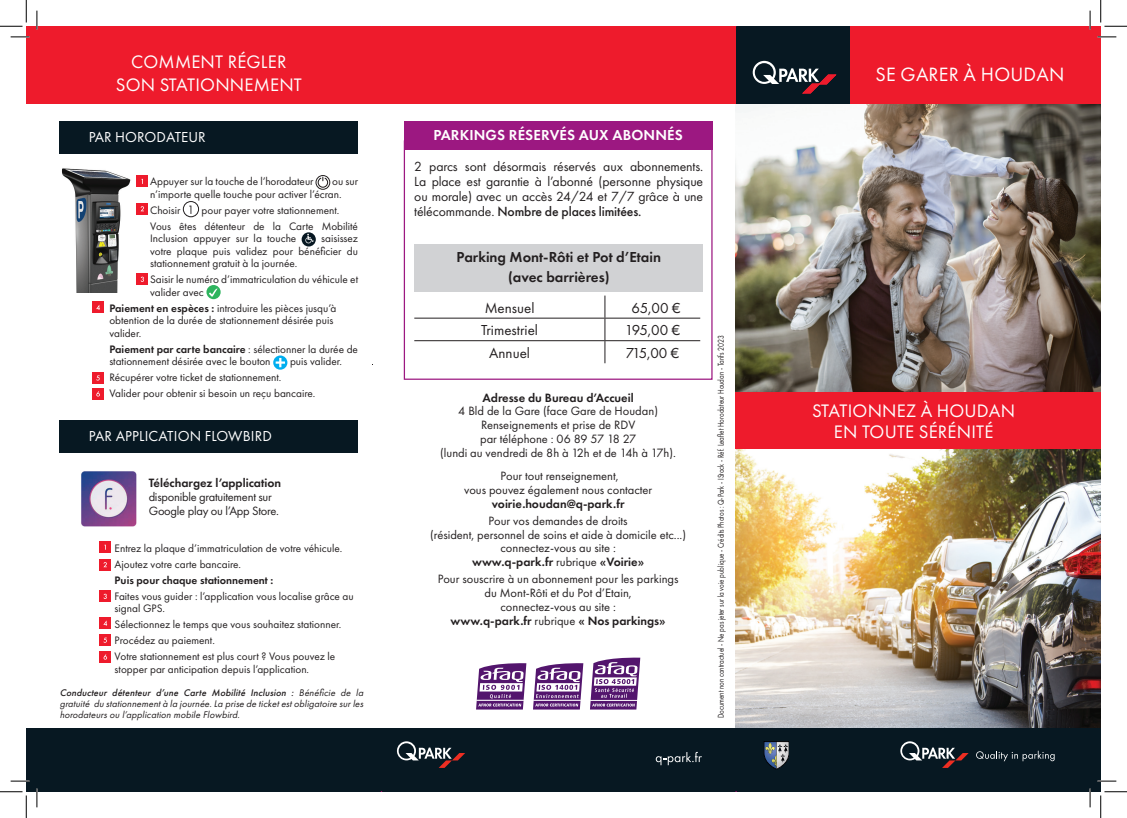
<style>
.page{position:relative;width:1127px;height:818px;background:#fff}
.page>*{position:absolute;margin:0;border:0;box-sizing:border-box;transform-origin:0 0}
.t1{font:20px "Futura PT";letter-spacing:.01em;color:#fff}
.t2{font:18.75px/22.5px "Futura PT";letter-spacing:.01em;color:#fff;text-align:center}
.t3{font:15px "Futura PT";color:#231f20}
.t4{font:600 15px/19.6px "Futura PT";color:#231f20;text-align:center}
.t5{font:15px "Futura PT";letter-spacing:.005em;color:#fff}
.t6{font:600 15px "Futura PT";letter-spacing:.01em;color:#fff}
.t7{font:13.75px/15px "Futura PT";letter-spacing:-.01em;color:#231f20;text-align:justify}
.t8{font:12.5px/13.8px "Futura PT";color:#231f20;text-align:center}
.t9{font:600 12.5px "Futura PT";color:#231f20}
.t10{font:12.5px/13.8px "Futura PT";letter-spacing:-.02em;color:#231f20}
.t11{font:11.25px/12.5px "Futura PT";color:#231f20}
.t12{font:600 11.25px "Futura PT";color:#231f20}
.t13{font:italic 10px/11.2px "Futura PT";color:#231f20;text-align:justify}
.t14{font:8.75px "Futura PT";color:#231f20;scale:.8 1}
.s1{font-weight:600}
.s2{font-weight:500}
</style>
<div class="page">
<img style="left:735px;top:104px;width:365px;height:288px">
<img style="left:735px;top:449px;width:365px;height:279px">
<div style="left:26px;top:728px;width:1074px;height:64px;background:#071822"></div>
<div style="left:849px;top:26px;width:251px;height:78px;background:#ee1b2c"></div>
<div style="left:735px;top:26px;width:114px;height:78px;background:#071822"></div>
<svg style="left:752px;top:61px;width:83px;height:32px"></svg>
<div style="left:26px;top:26px;width:709px;height:78px;background:#ee1b2c"></div>
<div style="left:735px;top:392px;width:365px;height:57px;background:#ee1b2c"></div>
<svg style="left:900px;top:741px;width:68px;height:27px"></svg>
<svg style="left:976px;top:751px;width:78px;height:10px"></svg>
<svg style="left:763px;top:741px;width:25px;height:28px"></svg>
<svg style="left:655px;top:752px;width:46px;height:13px"></svg>
<svg style="left:397px;top:741px;width:68px;height:27px"></svg>
<svg style="left:476px;top:657px;width:165px;height:53px"></svg>
<hr style="left:590px;top:700px;width:47px;height:1px;background:#fff">
<div style="left:403px;top:140px;width:309px;height:240px;border:1px solid #9c1881"></div>
<div style="left:403px;top:122px;width:309px;height:28px;background:#9c1881"></div>
<hr style="left:414px;top:318px;width:190px;height:1px;background:#231f20">
<hr style="left:604px;top:318px;width:96px;height:1px;background:#231f20">
<hr style="left:414px;top:340px;width:190px;height:1px;background:#231f20">
<hr style="left:604px;top:340px;width:96px;height:1px;background:#231f20">
<svg style="left:604px;top:296px;width:1px;height:67px"></svg>
<div style="left:414px;top:244px;width:289px;height:48px;background:#d1d2d4"></div>
<div style="left:60px;top:122px;width:298px;height:32px;background:#071822"></div>
<svg style="left:317px;top:177px;width:11px;height:11px"></svg>
<div style="left:316px;top:175px;width:14px;height:14px;border:1px solid #231f20;border-radius:50%"></div>
<div style="left:183px;top:201px;width:16px;height:16px;border:1px solid #231f20;border-radius:50%"></div>
<svg style="left:301px;top:232px;width:15px;height:14px"></svg>
<svg style="left:305px;top:234px;width:9px;height:9px"></svg>
<svg style="left:206px;top:285px;width:14px;height:14px"></svg>
<svg style="left:273px;top:355px;width:14px;height:15px"></svg>
<svg style="left:275px;top:358px;width:10px;height:9px"></svg>
<img style="left:61px;top:168px;width:70px;height:125px">
<div style="left:92px;top:388px;width:12px;height:12px;background:#ee1b2c"></div>
<svg style="left:96px;top:391px;width:4px;height:5px"></svg>
<div style="left:92px;top:372px;width:12px;height:12px;background:#ee1b2c"></div>
<svg style="left:96px;top:375px;width:4px;height:5px"></svg>
<div style="left:92px;top:301px;width:12px;height:12px;background:#ee1b2c"></div>
<svg style="left:96px;top:305px;width:4px;height:5px"></svg>
<div style="left:136px;top:273px;width:12px;height:12px;background:#ee1b2c"></div>
<svg style="left:141px;top:277px;width:3px;height:5px"></svg>
<div style="left:136px;top:175px;width:12px;height:12px;background:#ee1b2c"></div>
<div style="left:136px;top:203px;width:12px;height:12px;background:#ee1b2c"></div>
<svg style="left:140px;top:206px;width:4px;height:5px"></svg>
<div style="left:60px;top:420px;width:298px;height:32px;background:#071822"></div>
<div style="left:99px;top:634px;width:12px;height:12px;background:#ee1b2c"></div>
<svg style="left:103px;top:638px;width:4px;height:5px"></svg>
<div style="left:99px;top:617px;width:12px;height:12px;background:#ee1b2c"></div>
<svg style="left:103px;top:620px;width:4px;height:6px"></svg>
<div style="left:99px;top:590px;width:12px;height:12px;background:#ee1b2c"></div>
<svg style="left:103px;top:594px;width:4px;height:5px"></svg>
<div style="left:99px;top:541px;width:12px;height:12px;background:#ee1b2c"></div>
<div style="left:99px;top:559px;width:12px;height:11px;background:#ee1b2c"></div>
<svg style="left:103px;top:562px;width:4px;height:5px"></svg>
<img style="left:81px;top:471px;width:56px;height:56px">
<div style="left:99px;top:651px;width:12px;height:12px;background:#ee1b2c"></div>
<svg style="left:103px;top:654px;width:4px;height:5px"></svg>
<svg style="left:11px;top:36px;width:18px;height:2px"></svg>
<svg style="left:1097px;top:36px;width:18px;height:2px"></svg>
<svg style="left:11px;top:780px;width:18px;height:2px"></svg>
<svg style="left:1097px;top:780px;width:18px;height:2px"></svg>
<svg style="left:36px;top:11px;width:2px;height:18px"></svg>
<svg style="left:36px;top:788px;width:2px;height:19px"></svg>
<svg style="left:1089px;top:11px;width:1px;height:18px"></svg>
<svg style="left:1089px;top:788px;width:1px;height:19px"></svg>
<svg style="left:0;top:0;width:27px;height:27px"></svg>
<svg style="left:0;top:791px;width:27px;height:27px"></svg>
<svg style="left:1100px;top:0;width:26px;height:27px"></svg>
<svg style="left:1100px;top:791px;width:26px;height:27px"></svg>
<h2 class="t2" style="left:116px;top:51px;width:187px">COMMENT RÉGLER<br>SON STATIONNEMENT</h2>
<h1 class="t1" style="left:875px;top:63px;width:190px">SE GARER À HOUDAN</h1>
<h3 class="t5" style="left:89px;top:128px;width:118px">PAR HORODATEUR</h3>
<p class="t11" style="left:150px;top:175px;width:165px">Appuyer sur la touche de l’horodateur</p>
<p class="t11" style="left:150px;top:175px;width:209px;text-indent:182px">ou sur n’importe quelle touche pour activer l’écran.</p>
<p class="t11" style="left:150px;top:203px;width:32px">Choisir</p>
<p class="t11" style="left:150px;top:202px;width:209px;line-height:16px;text-indent:51px">pour payer votre stationnement.<br>Vous êtes détenteur de la Carte Mobilité</p>
<p class="t11" style="left:150px;top:232px;width:148px">Inclusion appuyer sur la touche</p>
<p class="t11" style="left:150px;top:232px;width:209px;text-align:justify;text-indent:171px">saisissez votre plaque puis validez pour bénéficier du stationnement gratuit à la journée.</p>
<p class="t11" style="left:150px;top:273px;width:209px">Saisir le numéro d’immatriculation du véhicule et valider avec</p>
<p class="t11" style="left:109px;top:302px;width:228px"><span class="s1">Paiement en espèces :</span> introduire les pièces jusqu’à obtention de la durée de stationnement désirée puis valider.</p>
<p class="t11" style="left:109px;top:343px;width:250px"><span class="s1">Paiement par carte bancaire</span> : sélectionner la durée de stationnement désirée avec le bouton</p>
<p class="t11" style="left:290px;top:355px;width:54px">puis valider.</p>
<p class="t11" style="left:109px;top:369px;width:207px;line-height:16px">Récupérer votre ticket de stationnement.<br>Valider pour obtenir si besoin un reçu bancaire.</p>
<h3 class="t5" style="left:89px;top:427px;width:184px">PAR APPLICATION FLOWBIRD</h3>
<p class="t9" style="left:149px;top:475px;width:134px">Téléchargez l’application</p>
<p class="t10" style="left:149px;top:490px;width:132px">disponible gratuitement sur<br>Google play ou l’App Store.</p>
<p class="t11" style="left:115px;top:540px;width:229px;line-height:16px">Entrez la plaque d’immatriculation de votre véhicule.<br>Ajoutez votre carte bancaire.</p>
<p class="t12" style="left:115px;top:573px;width:160px">Puis pour chaque stationnement :</p>
<p class="t11" style="left:115px;top:590px;width:240px">Faites vous guider : l’application vous localise grâce au signal GPS.</p>
<p class="t11" style="left:115px;top:616px;width:228px;line-height:16px">Sélectionnez le temps que vous souhaitez stationner.<br>Procédez au paiement.<br>Votre stationnement est plus court ? Vous pouvez le</p>
<p class="t11" style="left:115px;top:663px;width:196px">stopper par anticipation depuis l’application.</p>
<p class="t13" style="left:60px;top:687px;width:307px"><span class="s2">Conducteur détenteur d’une Carte Mobilité Inclusion :</span> Bénéficie de la gratuité du stationnementà la journée.La prise de ticketestobligatoire surles horodateursou l’application mobile Flowbird.</p>
<h3 class="t6" style="left:433px;top:125px;width:251px">PARKINGS RÉSERVÉS AUX ABONNÉS</h3>
<p class="t7" style="left:414px;top:158px;width:290px">2 parcs sont désormais réservés aux abonnements.<br>La place est garantie à l’abonné (personne physique ou morale) avec un accès 24/24 et 7/7 grâce à une télécommande. <span class="s2">Nombre de places limitées.</span></p>
<h3 class="t4" style="left:456px;top:247px;width:206px">Parking Mont-Rôti et Pot d’Etain (avec barrières)</h3>
<h3 class="t3" style="left:484px;top:299px;width:51px">Mensuel</h3>
<h3 class="t3" style="left:631px;top:299px;width:51px">65,00 €</h3>
<h3 class="t3" style="left:481px;top:321px;width:58px">Trimestriel</h3>
<h3 class="t3" style="left:624px;top:321px;width:57px">195,00 €</h3>
<h3 class="t3" style="left:489px;top:344px;width:42px">Annuel</h3>
<h3 class="t3" style="left:625px;top:344px;width:55px">715,00 €</h3>
<p class="t9" style="left:482px;top:390px;width:153px">Adresse du Bureau d’Accueil</p>
<p class="t8" style="left:440px;top:404px;width:237px">4 Bld de la Gare (face Gare de Houdan)<br>Renseignements et prise de RDV<br>par téléphone : 06 89 57 18 27<br>(lundi au vendredi de 8h à 12h et de 14h à 17h).</p>
<p class="t8" style="left:464px;top:469px;width:190px">Pour tout renseignement,<br>vous pouvez également nous contacter</p>
<p class="t9" style="left:491px;top:495px;width:134px">voirie.houdan@q-park.fr</p>
<p class="t8" style="left:430px;top:514px;width:257px">Pour vos demandes de droits<br>(résident, personnel de soins et aide à domicile etc...) connectez-vous au site :<br><span class="s1">www.q-park.fr</span> rubrique <span class="s1">«Voirie»</span></p>
<p class="t8" style="left:437px;top:572px;width:242px">Pour souscrire à un abonnement pour les parkings du Mont-Rôti et du Pot d’Etain,<br>connectez-vous au site :<br><span class="s1">www.q-park.fr</span> rubrique <span class="s1">« Nos parkings»</span></p>
<p class="t14" style="left:715px;top:718px;width:480px;rotate:-90deg">Document non contractuel - Ne pas jeter sur la voie publique - Crédits Photos : Q-Park - IStock - Réf. Leaflet Horodateur Houdan - Tarifs 2023</p>
<h2 class="t2" style="left:812px;top:400px;width:204px;line-height:21.2px">STATIONNEZ À HOUDAN<br>EN TOUTE SÉRÉNITÉ</h2>
</div>
